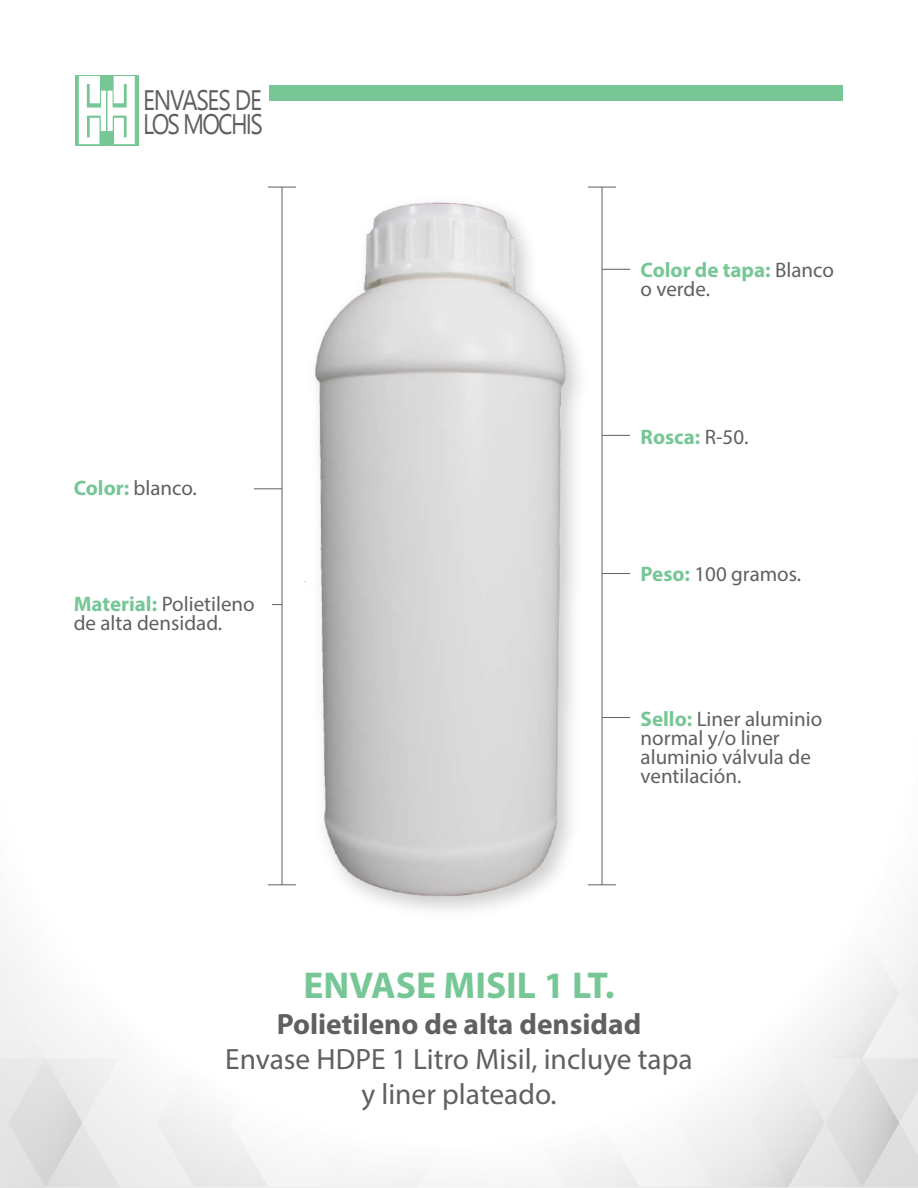
<style>
.page{position:relative;width:918px;height:1188px;background:#fff}
.page>*{position:absolute;margin:0;border:0;box-sizing:border-box;transform-origin:0 0}
.t1{font:700 37.5px "Myriad Pro";color:#77c796}
.t2{font:29.4px/35.2px "Myriad Pro";color:#606060;text-align:center}
.t3{font:700 29.4px "Myriad Pro";color:#606060}
.t4{font:21px/19.2px "Myriad Pro";color:#606060}
.t5{font:700 21px "Myriad Pro";color:#77c796}
.s1{font-weight:700;color:#77c796}
.s2{font-weight:400;color:#606060}
</style>
<div class="page">
<div style="left:75px;top:75px;width:64px;height:70px;background:#77c796"></div>
<svg style="left:78px;top:76px;width:57px;height:69px"></svg>
<div style="left:270px;top:86px;width:573px;height:15px;background:#77c796"></div>
<svg style="left:618px;top:269px;width:12px;height:1px"></svg>
<svg style="left:618px;top:435px;width:12px;height:1px"></svg>
<svg style="left:618px;top:573px;width:12px;height:1px"></svg>
<svg style="left:254px;top:488px;width:24px;height:1px"></svg>
<svg style="left:0;top:717px;width:918px;height:471px"></svg>
<img style="left:278px;top:186px;width:340px;height:798px">
<img style="left:293px;top:190px;width:294px;height:764px">
<p class="t4" style="left:641px;top:260px;width:195px"><span class="s1">Color de tapa:</span> Blanco o verde.</p>
<p class="t4" style="left:74px;top:478px;width:125px"><span class="s1">Color:</span> blanco.</p>
<p class="t4" style="left:74px;top:594px;width:183px"><span class="s1">Material:</span> Polietileno de alta densidad.</p>
<p class="t5" style="left:641px;top:423px;width:109px">Rosca: <span class="s2">R-50.</span></p>
<p class="t4" style="left:641px;top:564px;width:162px"><span class="s1">Peso:</span> 100 gramos.</p>
<p class="t4" style="left:641px;top:709px;width:183px"><span class="s1">Sello:</span> Liner aluminio normal y/o liner aluminio válvula de ventilación.</p>
<h1 class="t1" style="left:303px;top:961px;width:313px">ENVASE MISIL 1 LT.</h1>
<h2 class="t3" style="left:277px;top:1005px;width:366px">Polietileno de alta densidad</h2>
<h2 class="t2" style="left:225px;top:1041px;width:469px">Envase HDPE 1 Litro Misil, incluye tapa y liner plateado.</h2>
</div>
